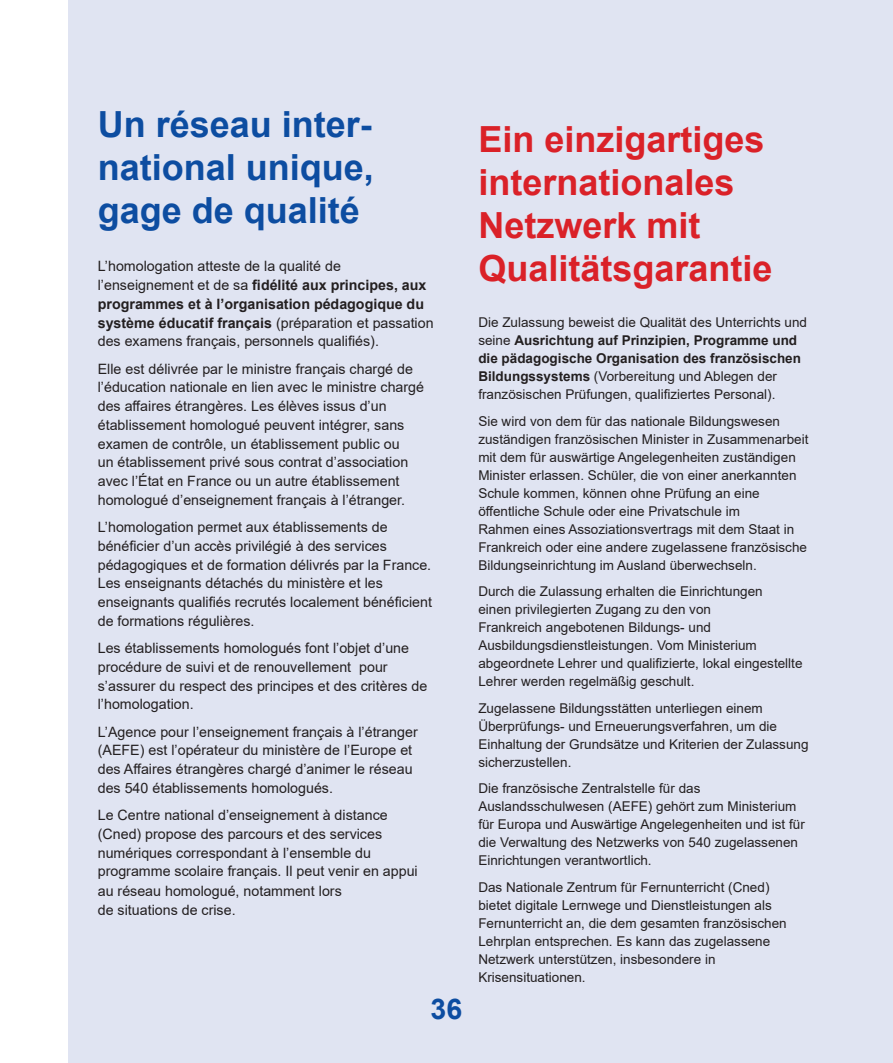
<style>
.page{position:relative;width:893px;height:1063px;background:#e0e4f2}
.page>*{position:absolute;margin:0;border:0;box-sizing:border-box;transform-origin:0 0}
.t1{font:700 36px/43.2px "Arial";color:#da2128}
.t2{font:700 36px/43.2px "Arial";color:#0d4da1;text-align:justify}
.t3{font:700 28.5px "Arial";color:#0d4da1}
.t4{font:14.25px/18.8px "Arial";color:#231f20}
.t5{font:13.5px/18px "Arial";color:#231f20}
.s1{font-weight:700}
</style>
<div class="page">
<div style="left:0;top:0;width:67px;height:1063px;background:#fff"></div>
<p class="t2" style="left:98px;top:103px;width:278px">Un réseau inter&shy;national unique, gage de qualité</p>
<p class="t4" style="left:98px;top:256px;width:337px">L’homologation atteste de la qualité de l’enseignement et de sa <span class="s1">fidélité aux principes, aux programmes et à l’organisation pédagogique du système éducatif français</span> (préparation et passation des examens français, personnels qualifiés).</p>
<p class="t4" style="left:98px;top:359px;width:328px">Elle est délivrée par le ministre français chargé de l’éducation nationale en lien avec le ministre chargé des affaires étrangères. Les élèves issus d’un établissement homologué peuvent intégrer, sans examen de contrôle, un établissement public ou<br>un établissement privé sous contrat d’association avec l’État en France ou un autre établissement homologué d’enseignement français à l’étranger.</p>
<p class="t4" style="left:98px;top:518px;width:336px">L’homologation permet aux établissements de bénéficier d’un accès privilégié à des services pédagogiques et de formation délivrés par la France.<br>Les enseignants détachés du ministère et les enseignants qualifiés recrutés localement bénéficient de formations régulières.</p>
<p class="t4" style="left:98px;top:639px;width:331px">Les établissements homologués font l’objet d’une procédure de suivi et de renouvellement pour s’assurer du respect des principes et des critères de l’homologation.</p>
<p class="t4" style="left:98px;top:722px;width:321px">L’Agence pour l’enseignement français à l’étranger (AEFE) est l’opérateur du ministère de l’Europe et des Affaires étrangères chargé d’animer le réseau des 540 établissements homologués.</p>
<p class="t4" style="left:98px;top:806px;width:321px">Le Centre national d’enseignement à distance (Cned) propose des parcours et des services numériques correspondant à l’ensemble du programme scolaire français. Il peut venir en appui au réseau homologué, notamment lors<br>de situations de crise.</p>
<p class="t3" style="left:431px;top:989px;width:33px">36</p>
<p class="t1" style="left:478px;top:118px;width:296px">Ein einzigartiges internationales<br>Netzwerk mit<br>Qualitätsgarantie</p>
<p class="t5" style="left:478px;top:313px;width:330px">Die Zulassung beweist die Qualität des Unterrichts und seine <span class="s1">Ausrichtung auf Prinzipien, Programme und die pädagogische Organisation des französischen Bildungssystems</span> (Vorbereitung und Ablegen der französischen Prüfungen, qualifiziertes Personal).</p>
<p class="t5" style="left:478px;top:412px;width:332px">Sie wird von dem für das nationale Bildungswesen zuständigen französischen Minister in Zusammenarbeit mit dem für auswärtige Angelegenheiten zuständigen Minister erlassen. Schüler, die von einer anerkannten Schule kommen, können ohne Prüfung an eine öffentliche Schule oder eine Privatschule im<br>Rahmen eines Assoziationsvertrags mit dem Staat in Frankreich oder eine andere zugelassene französische Bildungseinrichtung im Ausland überwechseln.</p>
<p class="t5" style="left:478px;top:582px;width:326px">Durch die Zulassung erhalten die Einrichtungen<br>einen privilegierten Zugang zu den von<br>Frankreich angebotenen Bildungs- und Ausbildungsdienstleistungen. Vom Ministerium abgeordnete Lehrer und qualifizierte, lokal eingestellte Lehrer werden regelmäßig geschult.</p>
<p class="t5" style="left:478px;top:699px;width:332px">Zugelassene Bildungsstätten unterliegen einem Überprüfungs- und Erneuerungsverfahren, um die Einhaltung der Grundsätze und Kriterien der Zulassung sicherzustellen.</p>
<p class="t5" style="left:478px;top:779px;width:328px">Die französische Zentralstelle für das Auslandsschulwesen (AEFE) gehört zum Ministerium für Europa und Auswärtige Angelegenheiten und ist für die Verwaltung des Netzwerks von 540 zugelassenen Einrichtungen verantwortlich.</p>
<p class="t5" style="left:478px;top:878px;width:310px">Das Nationale Zentrum für Fernunterricht (Cned) bietet digitale Lernwege und Dienstleistungen als Fernunterricht an, die dem gesamten französischen Lehrplan entsprechen. Es kann das zugelassene Netzwerk unterstützen, insbesondere in Krisensituationen.</p>
</div>
